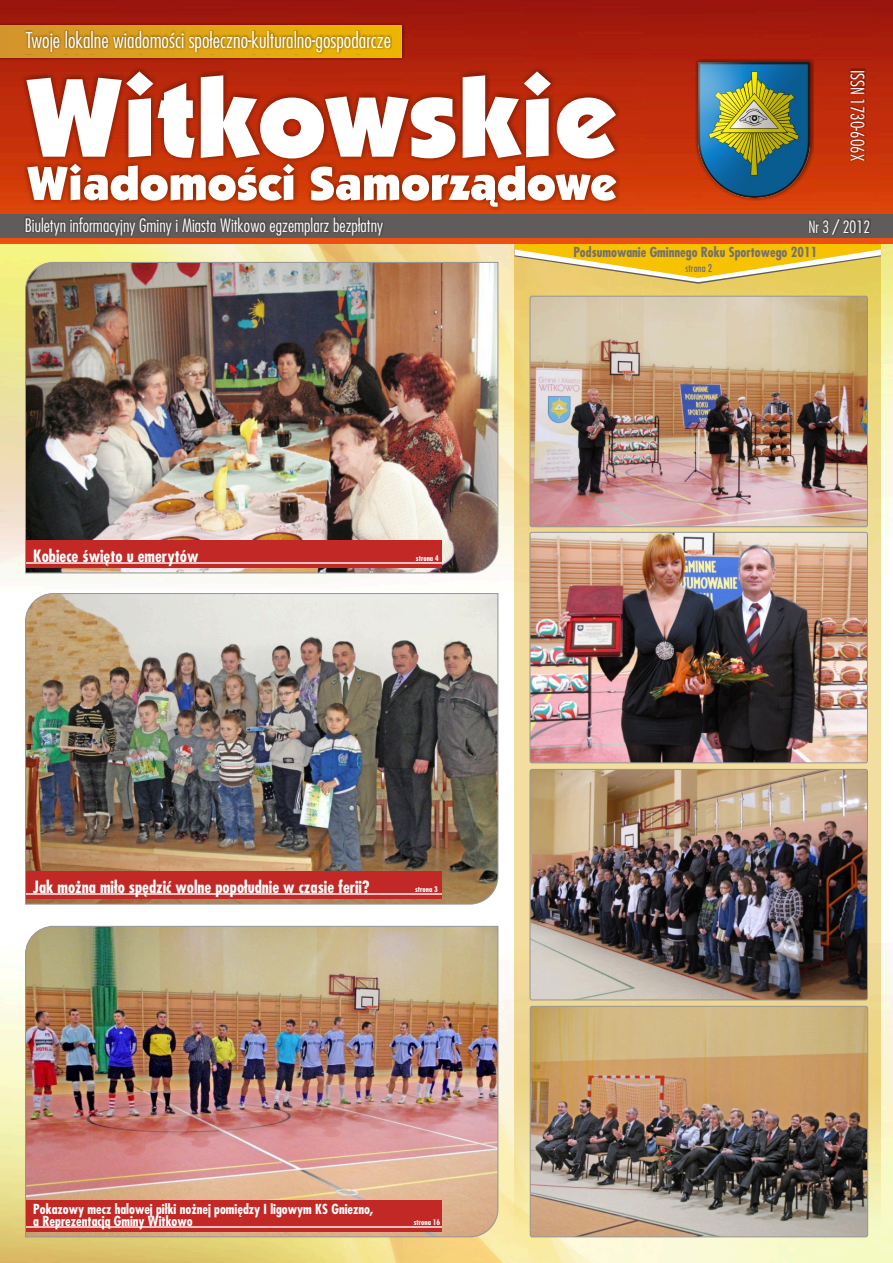
<style>
.page{position:relative;width:893px;height:1263px;background:#fff}
.page>*{position:absolute;margin:0;border:0;box-sizing:border-box;transform-origin:0 0}
.t1{font:300 21.3px "Fujiyama";color:#fff}
.t2{font:300 18px "Fujiyama";color:#fff}
.t3{font:700 16.5px "Fujiyama";color:#fff}
.t4{font:300 16.5px "Fujiyama";color:#fff}
.t5{font:700 13.5px/12px "Fujiyama";color:#fff}
.t6{font:700 13.5px "Fujiyama";color:#737070}
.t7{font:10.5px "Fujiyama";color:#737070}
.t8{font:700 7.5px "Fujiyama";color:#fff}
.s1{font-weight:400}
</style>
<div class="page">
<img style="left:0;top:243px;width:893px;height:1020px">
<svg style="left:515px;top:284px;width:366px;height:958px;background:#ecd991"></svg>
<img style="left:0;top:0;width:893px;height:243px">
<div style="left:0;top:214px;width:893px;height:24px;background:#615c5c"></div>
<div style="left:695px;top:59px;width:118px;height:142px;background:#1f1a17;opacity:.71"></div>
<img style="left:698px;top:63px;width:112px;height:101px">
<div style="left:849px;top:68px;width:16px;height:94px;background:#1f1a17;opacity:.49"></div>
<div style="left:0;top:23px;width:404px;height:37px;background:#8a150a"></div>
<div style="left:0;top:25px;width:402px;height:33px;background:linear-gradient(to right,#d3942d,#eeb600)"></div>
<div style="left:24px;top:30px;width:368px;height:24px;background:#1f1a17;opacity:.49"></div>
<div style="left:22px;top:67px;width:598px;height:144px;background:#1f1a17;opacity:.49"></div>
<svg style="left:26px;top:71px;width:590px;height:87px"></svg>
<svg style="left:27px;top:164px;width:854px;height:120px"></svg>
<img style="left:530px;top:296px;width:337px;height:231px;border-radius:2px">
<div style="left:530px;top:296px;width:338px;height:231px;border:1px solid #969494;border-radius:2px"></div>
<img style="left:25px;top:925px;width:474px;height:312px">
<div style="left:26px;top:1201px;width:416px;height:31px;background:#c22926"></div>
<hr style="left:26px;top:1226px;width:416px;height:1px;background:#ecbebd">
<img style="left:530px;top:532px;width:337px;height:231px;border-radius:2px">
<div style="left:530px;top:532px;width:338px;height:231px;border:1px solid #969494;border-radius:2px"></div>
<img style="left:530px;top:769px;width:337px;height:231px;border-radius:2px">
<div style="left:530px;top:769px;width:338px;height:231px;border:1px solid #969494;border-radius:2px"></div>
<img style="left:530px;top:1006px;width:338px;height:231px;border-radius:2px">
<div style="left:530px;top:1006px;width:338px;height:231px;border:1px solid #969494;border-radius:2px"></div>
<img style="left:25px;top:593px;width:474px;height:312px">
<div style="left:26px;top:871px;width:416px;height:28px;background:#c22926"></div>
<hr style="left:26px;top:894px;width:416px;height:1px;background:#ecbebd">
<img style="left:25px;top:262px;width:474px;height:312px">
<div style="left:26px;top:540px;width:416px;height:28px;background:#c22926"></div>
<hr style="left:26px;top:562px;width:416px;height:2px;background:#ecbebd">
<h1 class="t1" style="left:26px;top:32px;width:367px">Twoje lokalne wiadomości społeczno-kulturalno-gospodarcze</h1>
<h2 class="t2" style="left:865px;top:70px;width:93px;rotate:90deg">ISSN 1730-606X</h2>
<h2 class="t2" style="left:25px;top:218px;width:360px">Biuletyn informacyjny Gminy i Miasta Witkowo egzemplarz bezpłatny</h2>
<p class="t4" style="left:808px;top:220px;width:63px">Nr 3 <span class="s1">/</span> 2012</p>
<p class="t3" style="left:33px;top:550px;width:167px">Kobiece święto u emerytów</p>
<p class="t8" style="left:416px;top:556px;width:24px">strona 4</p>
<p class="t3" style="left:33px;top:881px;width:338px">Jak można miło spędzić wolne popołudnie w czasie ferii?</p>
<p class="t8" style="left:415px;top:887px;width:24px">strona 3</p>
<p class="t5" style="left:33px;top:1204px;width:342px">Pokazowy mecz halowej piłki nożnej pomiędzy I ligowym KS Gniezno, a Reprezentacją Gminy Witkowo</p>
<p class="t8" style="left:414px;top:1219px;width:28px">strona 16</p>
<p class="t6" style="left:573px;top:247px;width:245px">Podsumowanie Gminnego Roku Sportowego 2011</p>
<p class="t7" style="left:686px;top:264px;width:28px">strona 2</p>
</div>
